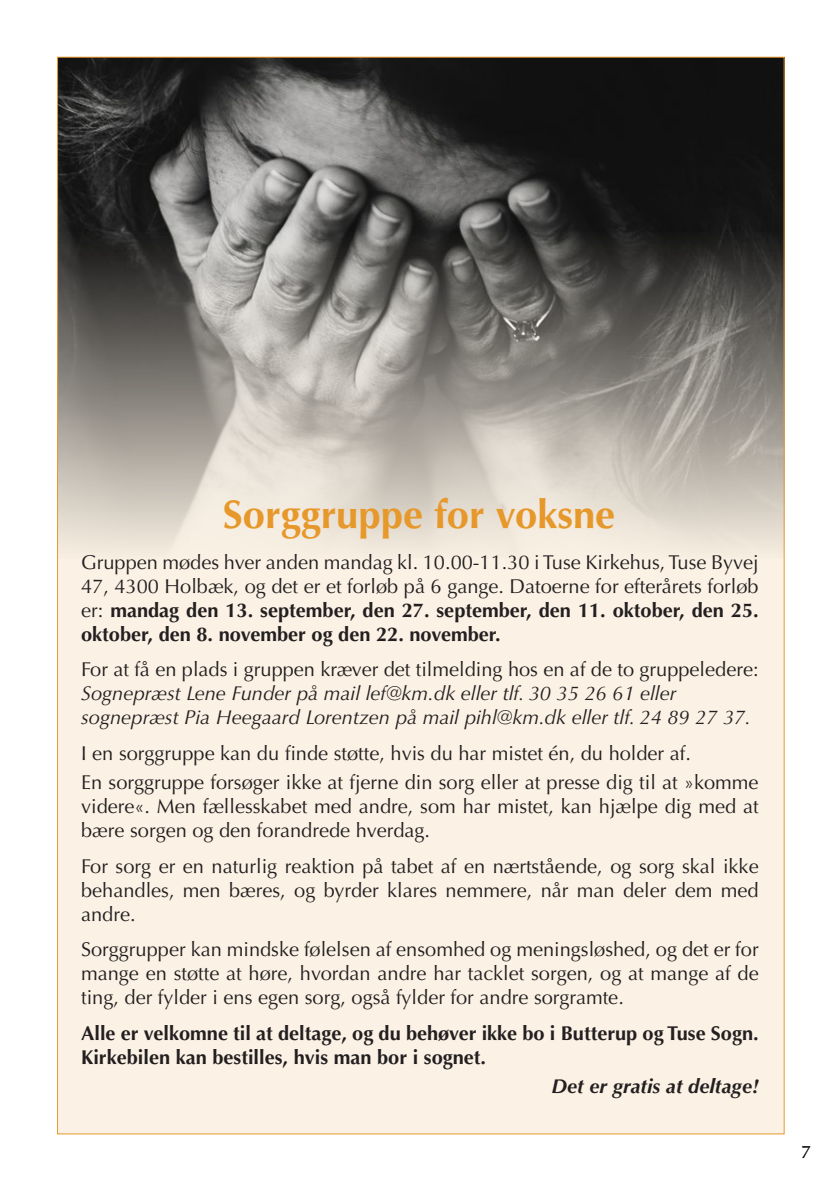
<style>
.page{position:relative;width:840px;height:1191px;background:#fff}
.page>*{position:absolute;margin:0;border:0;box-sizing:border-box;transform-origin:0 0}
.t1{font:700 40px "Optima LT Std";color:#e7982b}
.t2{font:20px/24px "Optima LT Std";color:#231f20;text-align:justify}
.t3{font:italic 20px "Optima LT Std";color:#231f20}
.t4{font:700 20px "Optima LT Std";color:#231f20}
.t5{font:italic 700 20px "Optima LT Std";color:#231f20}
.t6{font:18px "Optima LT Std";color:#231f20}
.s1{font-weight:700}
</style>
<div class="page">
<div style="left:57px;top:57px;width:726px;height:1077px;background:#fbf2e5"></div>
<img style="left:59px;top:59px;width:723px;height:490px">
<p class="t1" style="left:223px;top:491px;width:394px">Sorggruppe for voksne</p>
<p class="t2" style="left:81px;top:550px;width:678px">Gruppen mødes hver anden mandag kl. 10.00-11.30 i Tuse Kirkehus, Tuse Byvej 47, 4300 Holbæk, og det er et forløb på 6 gange. Datoerne for efterårets forløb er: <span class="s1">mandag den 13. september, den 27. september, den 11. oktober, den 25. oktober, den 8. november og den 22. november.</span></p>
<p class="t2" style="left:81px;top:658px;width:678px">For at få en plads i gruppen kræver det tilmelding hos en af de to gruppeledere:</p>
<p class="t3" style="left:81px;top:682px;width:596px">Sognepræst Lene Funder på mail lef@km.dk eller tlf. 30 35 26 61 eller</p>
<p class="t3" style="left:81px;top:706px;width:670px">sognepræst Pia Heegaard Lorentzen på mail pihl@km.dk eller tlf. 24 89 27 37.</p>
<p class="t2" style="left:81px;top:741px;width:611px">I en sorggruppe kan du finde støtte, hvis du har mistet én, du holder af.</p>
<p class="t2" style="left:81px;top:771px;width:678px">En sorggruppe forsøger ikke at fjerne din sorg eller at presse dig til at »komme videre«. Men fællesskabet med andre, som har mistet, kan hjælpe dig med at bære sorgen og den forandrede hverdag.</p>
<p class="t2" style="left:81px;top:854px;width:678px">For sorg er en naturlig reaktion på tabet af en nærtstående, og sorg skal ikke behandles, men bæres, og byrder klares nemmere, når man deler dem med andre.</p>
<p class="t2" style="left:81px;top:937px;width:678px">Sorggrupper kan mindske følelsen af ensomhed og meningsløshed, og det er for mange en støtte at høre, hvordan andre har tacklet sorgen, og at mange af de ting, der fylder i ens egen sorg, også fylder for andre sorgramte.</p>
<p class="t4" style="left:81px;top:1021px;width:678px">Alle er velkomne til at deltage, og du behøver ikke bo i Butterup og Tuse Sogn.</p>
<p class="t4" style="left:81px;top:1045px;width:406px">Kirkebilen kan bestilles, hvis man bor i sognet.</p>
<p class="t5" style="left:551px;top:1074px;width:208px">Det er gratis at deltage!</p>
<p class="t6" style="left:800px;top:1141px;width:12px">7</p>
</div>
